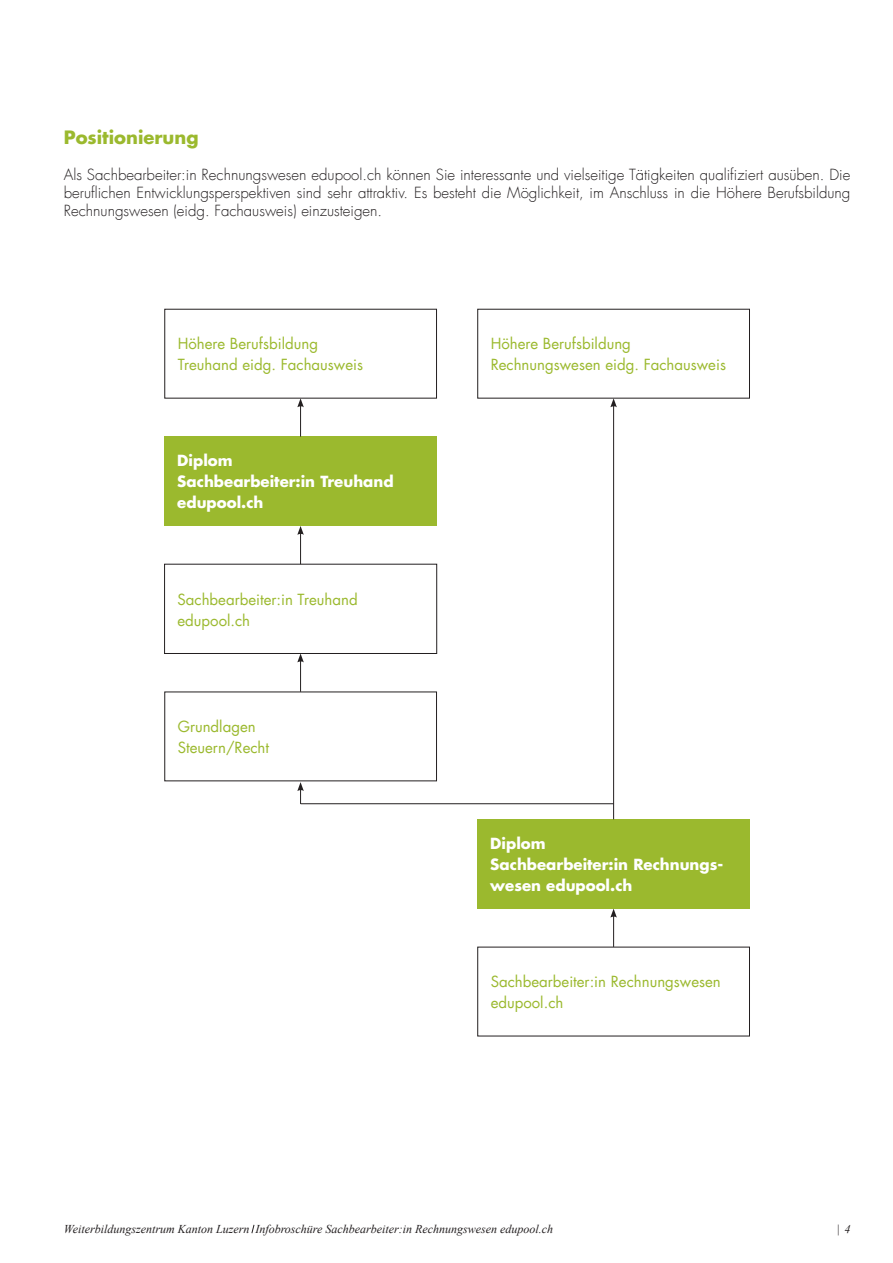
<style>
.page{position:relative;width:893px;height:1263px;background:#fff}
.page>*{position:absolute;margin:0;border:0;box-sizing:border-box;transform-origin:0 0}
.t1{font:18px "Futura Luzern Bold 2";color:#9bb92e}
.t2{font:15px/18px "Futura Luzern Light 2";color:#231f20;text-align:justify}
.t3{font:15px "Futura Luzern Book 2";color:#9bb92e}
.t4{font:15px/21px "Futura Luzern Bold 2";color:#fff}
.t5{font:italic 12px "Times New Roman";color:#231f20}
</style>
<div class="page">
<div style="left:164px;top:564px;width:273px;height:90px;border:1px solid #231f20"></div>
<div style="left:477px;top:819px;width:273px;height:90px;background:#9bb92e"></div>
<hr style="left:613px;top:915px;width:1px;height:32px;background:#231f20">
<svg style="left:610px;top:909px;width:7px;height:9px"></svg>
<hr style="left:613px;top:405px;width:1px;height:414px;background:#231f20">
<svg style="left:610px;top:398px;width:7px;height:9px"></svg>
<hr style="left:301px;top:803px;width:313px;height:1px;background:#231f20">
<svg style="left:297px;top:782px;width:7px;height:22px"></svg>
<div style="left:165px;top:437px;width:272px;height:89px;background:#9bb92e"></div>
<hr style="left:300px;top:660px;width:1px;height:32px;background:#231f20">
<svg style="left:297px;top:653px;width:7px;height:9px"></svg>
<hr style="left:300px;top:532px;width:1px;height:32px;background:#231f20">
<svg style="left:297px;top:526px;width:7px;height:9px"></svg>
<hr style="left:300px;top:405px;width:1px;height:32px;background:#231f20">
<svg style="left:297px;top:398px;width:7px;height:9px"></svg>
<svg style="left:251px;top:1224px;width:3px;height:9px"></svg>
<p class="t1" style="left:64px;top:125px;width:136px">Positionierung</p>
<p class="t2" style="left:64px;top:166px;width:788px">Als Sachbearbeiter:in Rechnungswesen edupool.ch können Sie interessante und vielseitige Tätigkeiten qualifiziert ausüben. Die beruflichen Entwicklungsperspektiven sind sehr attraktiv. Es besteht die Möglichkeit, im Anschluss in die Höhere Berufsbildung Rechnungswesen (eidg. Fachausweis) einzusteigen.</p>
<p class="t3" style="left:178px;top:334px;width:142px">Höhere Berufsbildung</p>
<p class="t3" style="left:178px;top:355px;width:187px">Treuhand eidg. Fachausweis</p>
<p class="t4" style="left:177px;top:450px;width:57px">Diplom</p>
<p class="t4" style="left:177px;top:471px;width:218px">Sachbearbeiter:in Treuhand</p>
<p class="t4" style="left:177px;top:492px;width:88px">edupool.ch</p>
<p class="t3" style="left:177px;top:589px;width:182px">Sachbearbeiter:in Treuhand</p>
<p class="t3" style="left:177px;top:610px;width:74px">edupool.ch</p>
<p class="t3" style="left:178px;top:717px;width:80px">Grundlagen</p>
<p class="t3" style="left:178px;top:738px;width:93px">Steuern/Recht</p>
<p class="t3" style="left:491px;top:334px;width:142px">Höhere Berufsbildung</p>
<p class="t3" style="left:491px;top:355px;width:237px">Rechnungswesen eidg. Fachausweis</p>
<p class="t4" style="left:490px;top:833px;width:57px">Diplom</p>
<p class="t4" style="left:490px;top:854px;width:234px">Sachbearbeiter:in Rechnungs&shy;wesen edupool.ch</p>
<p class="t3" style="left:491px;top:972px;width:232px">Sachbearbeiter:in Rechnungswesen</p>
<p class="t3" style="left:491px;top:993px;width:74px">edupool.ch</p>
<p class="t5" style="left:64px;top:1221px;width:491px">Weiterbildungszentrum Kanton Luzern Infobroschüre Sachbearbeiter:in Rechnungswesen edupool.ch</p>
<p class="t5" style="left:837px;top:1221px;width:15px">| 4</p>
</div>
